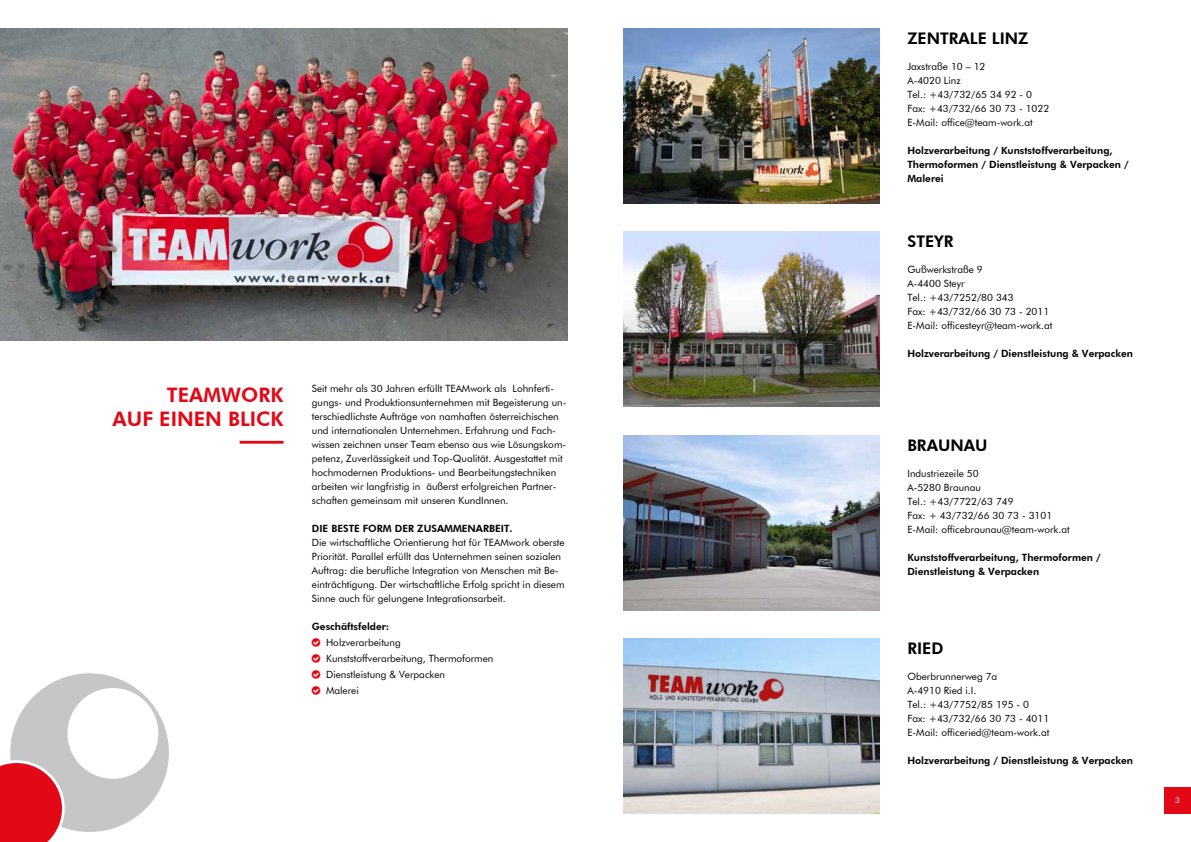
<style>
.page{position:relative;width:1191px;height:842px;background:#fff}
.page>*{position:absolute;margin:0;border:0;box-sizing:border-box;transform-origin:0 0}
.t1{font:800 20px/24px "Futura BT";color:#e30816;text-align:right}
.t2{font:800 16px "Futura BT";color:#000}
.t3{font:10px/14px "Futura BT";color:#000}
.t4{font:800 10px/14px "Futura BT";color:#000}
.t5{font:8px "Futura BT";color:#fff}
</style>
<div class="page">
<svg style="left:0;top:673px;width:169px;height:169px"></svg>
<div style="left:1164px;top:787px;width:27px;height:27px;background:#e30816"></div>
<img style="left:0;top:28px;width:567px;height:312px">
<hr style="left:240px;top:441px;width:43px;height:3px;background:#e30816">
<img style="left:624px;top:639px;width:255px;height:175px">
<img style="left:624px;top:28px;width:255px;height:175px">
<img style="left:624px;top:435px;width:255px;height:175px">
<img style="left:624px;top:232px;width:255px;height:175px">
<h2 class="t2" style="left:907px;top:28px;width:122px">ZENTRALE LINZ</h2>
<p class="t3" style="left:907px;top:59px;width:143px">Jaxstraße 10 – 12<br>A-4020 Linz<br>Tel.: +43/732/65 34 92 - 0<br>Fax: +43/732/66 30 73 - 1022<br>E-Mail: office@team-work.at</p>
<p class="t4" style="left:907px;top:143px;width:223px">Holzverarbeitung / Kunststoffverarbeitung,<br>Thermoformen / Dienstleistung &amp; Verpacken /<br>Malerei</p>
<h2 class="t2" style="left:907px;top:232px;width:48px">STEYR</h2>
<p class="t3" style="left:907px;top:263px;width:146px">Gußwerkstraße 9<br>A-4400 Steyr<br>Tel.: +43/7252/80 343<br>Fax: +43/732/66 30 73 - 2011<br>E-Mail: officesteyr@team-work.at</p>
<p class="t4" style="left:907px;top:347px;width:227px">Holzverarbeitung / Dienstleistung &amp; Verpacken</p>
<h1 class="t1" style="left:113px;top:383px;width:172px">TEAMWORK<br>AUF EINEN BLICK</h1>
<p class="t3" style="left:312px;top:382px;width:256px">Seit mehr als 30 Jahren erfüllt TEAMwork als Lohnferti&shy;gungs- und Produktionsunternehmen mit Begeisterung un&shy;terschiedlichste Aufträge von namhaften österreichischen und internationalen Unternehmen. Erfahrung und Fach&shy;wissen zeichnen unser Team ebenso aus wie Lösungskom&shy;petenz, Zuverlässigkeit und Top-Qualität. Ausgestattet mit hochmodernen Produktions- und Bearbeitungstechniken arbeiten wir langfristig in äußerst erfolgreichen Partner&shy;schaften gemeinsam mit unseren KundInnen.</p>
<p class="t4" style="left:312px;top:522px;width:202px">DIE BESTE FORM DER ZUSAMMENARBEIT.</p>
<p class="t3" style="left:312px;top:536px;width:254px">Die wirtschaftliche Orientierung hat für TEAMwork oberste Priorität. Parallel erfüllt das Unternehmen seinen sozialen Auftrag: die berufliche Integration von Menschen mit Be&shy;einträchtigung. Der wirtschaftliche Erfolg spricht in diesem Sinne auch für gelungene Integrationsarbeit.</p>
<p class="t4" style="left:312px;top:620px;width:79px">Geschäftsfelder:</p>
<p class="t3" style="left:326px;top:635px;width:169px;line-height:16px">Holzverarbeitung<br>Kunststoffverarbeitung, Thermoformen<br>Dienstleistung &amp; Verpacken<br>Malerei</p>
<h2 class="t2" style="left:907px;top:639px;width:37px">RIED</h2>
<h2 class="t2" style="left:907px;top:435px;width:82px">BRAUNAU</h2>
<p class="t3" style="left:907px;top:466px;width:164px">Industriezeile 50<br>A-5280 Braunau<br>Tel.: +43/7722/63 749<br>Fax: + 43/732/66 30 73 - 3101<br>E-Mail: officebraunau@team-work.at</p>
<p class="t4" style="left:907px;top:550px;width:195px">Kunststoffverarbeitung, Thermoformen /<br>Dienstleistung &amp; Verpacken</p>
<p class="t3" style="left:907px;top:669px;width:144px">Oberbrunnerweg 7a<br>A-4910 Ried i.I.<br>Tel.: +43/7752/85 195 - 0<br>Fax: +43/732/66 30 73 - 4011<br>E-Mail: officeried@team-work.at</p>
<p class="t4" style="left:907px;top:753px;width:227px">Holzverarbeitung / Dienstleistung &amp; Verpacken</p>
<p class="t5" style="left:1175px;top:795px;width:6px">3</p>
</div>
